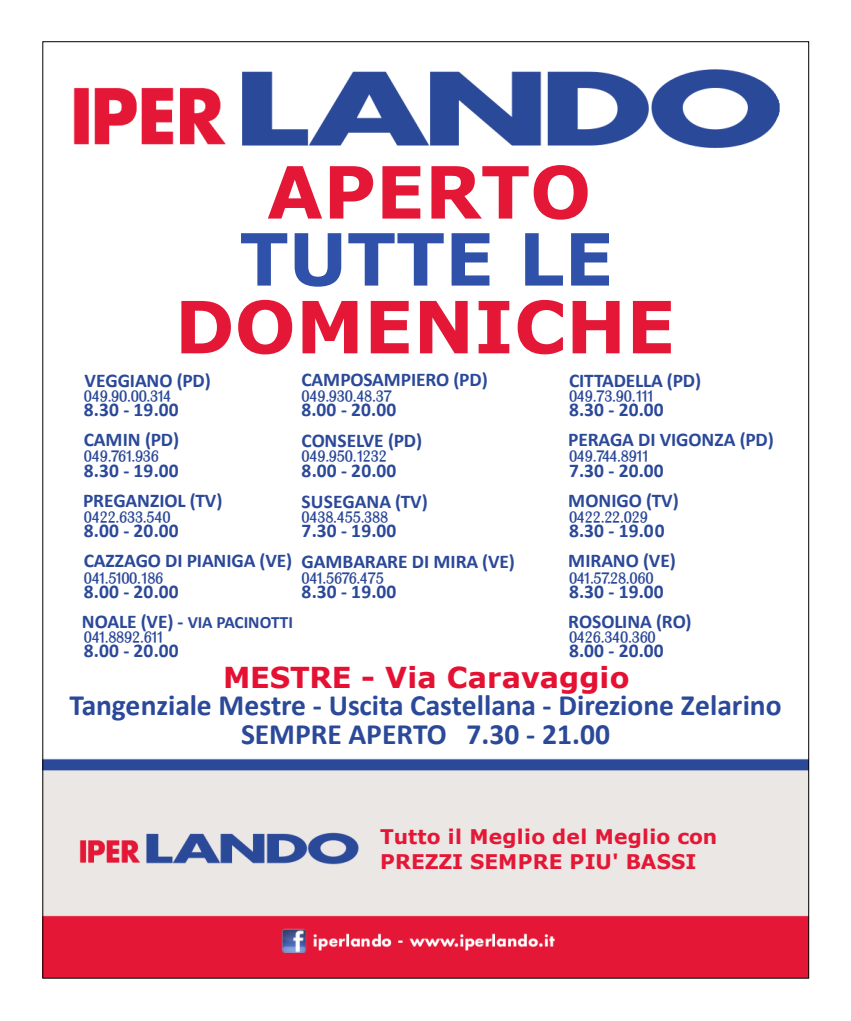
<style>
.page{position:relative;width:851px;height:1021px;background:#fff}
.page>*{position:absolute;margin:0;border:0;box-sizing:border-box;transform-origin:0 0}
.t1{font:700 72px "Verdana";color:#e41836}
.t2{font:700 72px "Verdana";color:#2f51a9}
.t3{font:700 29.5px/28.8px "Calibri";color:#2b4999;text-align:center}
.t4{font:700 28.8px "Verdana";color:#e51133}
.t5{font:700 20.2px/25.2px "Verdana";letter-spacing:.01em;color:#e41836}
.t6{font:700 19.4px "Calibri";letter-spacing:-.005em;color:#2b4999}
.t7{font:700 17.3px "Calibri";letter-spacing:-.01em;color:#2b4999}
.t8{font:15.8px "Cairo Font 2 0";letter-spacing:.02em;color:#2b4999}
.t9{font:15.8px "Cairo Font 2 0";letter-spacing:-.06em;color:#2b4999}
.t10{font:15.8px "Cairo Font 2 0";letter-spacing:-.02em;color:#2b4999}
.s1{font-size:19.4px}
</style>
<div class="page">
<img style="left:45px;top:69px;width:761px;height:907px">
<h1 class="t1" style="left:267px;top:141px;width:326px">APERTO</h1>
<h1 class="t2" style="left:239px;top:208px;width:375px">TUTTE LE</h1>
<h1 class="t1" style="left:175px;top:276px;width:502px">DOMENICHE</h1>
<p class="t6" style="left:301px;top:366px;width:188px">CAMPOSAMPIERO (PD)</p>
<p class="t6" style="left:85px;top:366px;width:128px">VEGGIANO (PD)</p>
<p class="t8" style="left:84px;top:386px;width:88px">049.90.00.314</p>
<p class="t8" style="left:301px;top:386px;width:91px">049.930.48.37</p>
<p class="t6" style="left:84px;top:396px;width:96px">8.30 - 19.00</p>
<p class="t6" style="left:301px;top:396px;width:96px">8.00 - 20.00</p>
<p class="t6" style="left:569px;top:366px;width:133px">CITTADELLA (PD)</p>
<p class="t8" style="left:569px;top:386px;width:87px">049.73.90.111</p>
<p class="t6" style="left:569px;top:396px;width:96px">8.30 - 20.00</p>
<p class="t6" style="left:84px;top:426px;width:97px">CAMIN (PD)</p>
<p class="t6" style="left:568px;top:426px;width:207px">PERAGA DI VIGONZA (PD)</p>
<p class="t6" style="left:301px;top:427px;width:122px">CONSELVE (PD)</p>
<p class="t8" style="left:84px;top:447px;width:76px">049.761.936</p>
<p class="t8" style="left:301px;top:447px;width:86px">049.950.1232</p>
<p class="t10" style="left:569px;top:447px;width:82px">049.744.8911</p>
<p class="t6" style="left:84px;top:456px;width:96px">8.30 - 19.00</p>
<p class="t6" style="left:301px;top:456px;width:96px">8.00 - 20.00</p>
<p class="t6" style="left:569px;top:457px;width:96px">7.30 - 20.00</p>
<p class="t6" style="left:83px;top:486px;width:141px">PREGANZIOL (TV)</p>
<p class="t8" style="left:84px;top:507px;width:88px">0422.633.540</p>
<p class="t6" style="left:84px;top:517px;width:96px">8.00 - 20.00</p>
<p class="t6" style="left:301px;top:487px;width:128px">SUSEGANA (TV)</p>
<p class="t6" style="left:568px;top:486px;width:112px">MONIGO (TV)</p>
<p class="t8" style="left:301px;top:507px;width:88px">0438.455.388</p>
<p class="t8" style="left:569px;top:507px;width:80px">0422.22.029</p>
<p class="t6" style="left:569px;top:517px;width:97px">8.30 - 19.00</p>
<p class="t6" style="left:301px;top:517px;width:96px">7.30 - 19.00</p>
<p class="t6" style="left:84px;top:547px;width:210px">CAZZAGO DI PIANIGA (VE)</p>
<p class="t9" style="left:84px;top:568px;width:80px">041.5100.186</p>
<p class="t6" style="left:84px;top:577px;width:96px">8.00 - 20.00</p>
<p class="t6" style="left:301px;top:548px;width:215px">GAMBARARE DI MIRA (VE)</p>
<p class="t8" style="left:301px;top:568px;width:83px">041.5676.475</p>
<p class="t6" style="left:301px;top:577px;width:96px">8.30 - 19.00</p>
<p class="t6" style="left:568px;top:547px;width:109px">MIRANO (VE)</p>
<p class="t8" style="left:569px;top:568px;width:85px">041.57.28.060</p>
<p class="t6" style="left:569px;top:577px;width:96px">8.30 - 19.00</p>
<p class="t7" style="left:82px;top:610px;width:213px"><span class="s1">NOALE (VE) -</span> VIA PACINOTTI</p>
<p class="t8" style="left:84px;top:627px;width:82px">041.8892.611</p>
<p class="t6" style="left:84px;top:636px;width:96px">8.00 - 20.00</p>
<p class="t6" style="left:568px;top:607px;width:125px">ROSOLINA (RO)</p>
<p class="t8" style="left:569px;top:627px;width:88px">0426.340.360</p>
<p class="t6" style="left:569px;top:636px;width:96px">8.00 - 20.00</p>
<h3 class="t4" style="left:223px;top:657px;width:408px">MESTRE - Via Caravaggio</h3>
<h2 class="t3" style="left:69px;top:690px;width:713px">Tangenziale Mestre - Uscita Castellana - Direzione Zelarino<br>SEMPRE APERTO 7.30 - 21.00</h2>
<p class="t5" style="left:380px;top:823px;width:338px">Tutto il Meglio del Meglio con<br>PREZZI SEMPRE PIU' BASSI</p>
</div>
